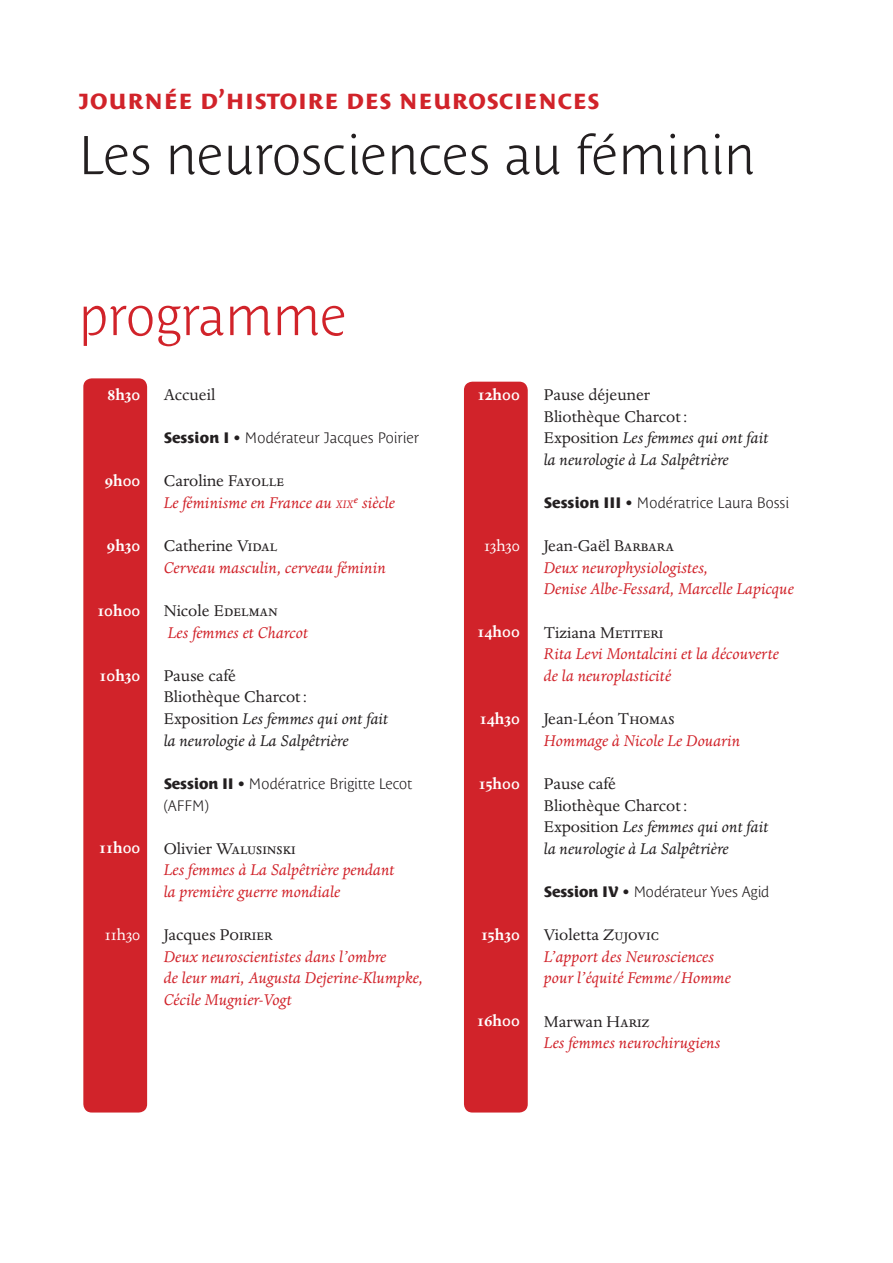
<style>
.page{position:relative;width:893px;height:1263px;background:#fff}
.page>*{position:absolute;margin:0;border:0;box-sizing:border-box;transform-origin:0 0}
.t1{font:300 54px "Costa Ptf";color:#231f20}
.t2{font:300 54px "Costa Ptf";color:#d1232a}
.t3{font:700 27px "Costa Ptf";color:#d1232a}
.t4{font:italic 18px/21.6px "Dante MT Std";color:#d1232a}
.t5{font:italic 18px/21.6px "Dante MT Std";color:#231f20}
.t6{font:18px "Dante MT Std";color:#231f20}
.t7{font:700 18px "Dante MT Std";color:#fff}
.t8{font:18px "Dante MT Std";color:#fff}
.t9{font:300 15px/21.6px "Costa Ptf";color:#231f20}
.s1{font-weight:800}
.s2{font-style:normal;color:#231f20}
.s3{font-size:12.6px}
.s4{font-style:normal}
</style>
<div class="page">
<div style="left:83px;top:378px;width:64px;height:734px;background:#d1232a;border-radius:9px"></div>
<div style="left:464px;top:382px;width:64px;height:730px;background:#d1232a;border-radius:9px"></div>
<h2 class="t3" style="left:78px;top:85px;width:523px">JOURNÉE D’HISTOIRE DES NEUROSCIENCES</h2>
<h1 class="t1" style="left:78px;top:116px;width:678px">Les neurosciences au féminin</h1>
<h1 class="t2" style="left:78px;top:277px;width:270px">programme</h1>
<p class="t7" style="left:107px;top:385px;width:34px">8h30</p>
<p class="t7" style="left:105px;top:471px;width:37px">9h00</p>
<p class="t7" style="left:107px;top:536px;width:35px">9h30</p>
<p class="t7" style="left:97px;top:601px;width:44px">10h00</p>
<p class="t7" style="left:100px;top:666px;width:42px">10h30</p>
<p class="t7" style="left:99px;top:838px;width:43px">11h00</p>
<p class="t8" style="left:105px;top:924px;width:37px">11h30</p>
<p class="t6" style="left:164px;top:384px;width:53px">Accueil</p>
<p class="t9" style="left:164px;top:426px;width:257px"><span class="s1">Session I •</span> Modérateur Jacques Poirier</p>
<p class="t4" style="left:164px;top:471px;width:233px"><span class="s2">Caroline Fayolle<br></span>Le féminisme en France au <span class="s3">XIX</span>e siècle</p>
<p class="t6" style="left:164px;top:535px;width:115px">Catherine Vidal</p>
<p class="t4" style="left:164px;top:557px;width:224px">Cerveau masculin, cerveau féminin</p>
<p class="t6" style="left:164px;top:600px;width:116px">Nicole Edelman</p>
<p class="t4" style="left:168px;top:622px;width:142px">Les femmes et Charcot</p>
<p class="t5" style="left:164px;top:665px;width:226px"><span class="s4">Pause café<br>Bliothèque Charcot:<br>Exposition</span> Les femmes qui ont fait la neurologie à La Salpêtrière</p>
<p class="t9" style="left:164px;top:772px;width:250px"><span class="s1">Session II •</span> Modératrice Brigitte Lecot (AFFM)</p>
<p class="t6" style="left:164px;top:838px;width:133px">Olivier Walusinski</p>
<p class="t4" style="left:164px;top:860px;width:232px">Les femmes à La Salpêtrière pendant la première guerre mondiale</p>
<p class="t6" style="left:164px;top:924px;width:110px">Jacques Poirier</p>
<p class="t4" style="left:164px;top:946px;width:261px">Deux neuroscientistes dans l’ombre<br>de leur mari, Augusta Dejerine-Klumpke,<br>Cécile Mugnier-Vogt</p>
<p class="t7" style="left:478px;top:385px;width:44px">12h00</p>
<p class="t8" style="left:484px;top:535px;width:37px">13h30</p>
<p class="t7" style="left:478px;top:622px;width:44px">14h00</p>
<p class="t7" style="left:480px;top:709px;width:41px">14h30</p>
<p class="t7" style="left:479px;top:774px;width:43px">15h00</p>
<p class="t7" style="left:481px;top:925px;width:40px">15h30</p>
<p class="t7" style="left:477px;top:1011px;width:44px">16h00</p>
<p class="t5" style="left:544px;top:384px;width:226px"><span class="s4">Pause déjeuner<br>Bliothèque Charcot:<br>Exposition</span> Les femmes qui ont fait la neurologie à La Salpêtrière</p>
<p class="t9" style="left:544px;top:491px;width:247px"><span class="s1">Session III •</span> Modératrice Laura Bossi</p>
<p class="t6" style="left:544px;top:535px;width:132px">Jean-Gaël Barbara</p>
<p class="t4" style="left:544px;top:557px;width:252px">Deux neurophysiologistes,<br>Denise Albe-Fessard, Marcelle Lapicque</p>
<p class="t6" style="left:544px;top:622px;width:121px">Tiziana Metiteri</p>
<p class="t4" style="left:544px;top:644px;width:237px">Rita Levi Montalcini et la découverte de la neuroplasticité</p>
<p class="t6" style="left:544px;top:708px;width:132px">Jean-Léon Thomas</p>
<p class="t4" style="left:544px;top:730px;width:198px">Hommage à Nicole Le Douarin</p>
<p class="t5" style="left:544px;top:773px;width:226px"><span class="s4">Pause café<br>Bliothèque Charcot:<br>Exposition</span> Les femmes qui ont fait la neurologie à La Salpêtrière</p>
<p class="t9" style="left:544px;top:880px;width:227px"><span class="s1">Session IV •</span> Modérateur Yves Agid</p>
<p class="t6" style="left:544px;top:924px;width:117px">Violetta Zujovic</p>
<p class="t4" style="left:544px;top:946px;width:189px">L’apport des Neurosciences pour l’équité Femme/Homme</p>
<p class="t6" style="left:544px;top:1010px;width:107px">Marwan Hariz</p>
<p class="t4" style="left:544px;top:1032px;width:178px">Les femmes neurochirugiens</p>
</div>
